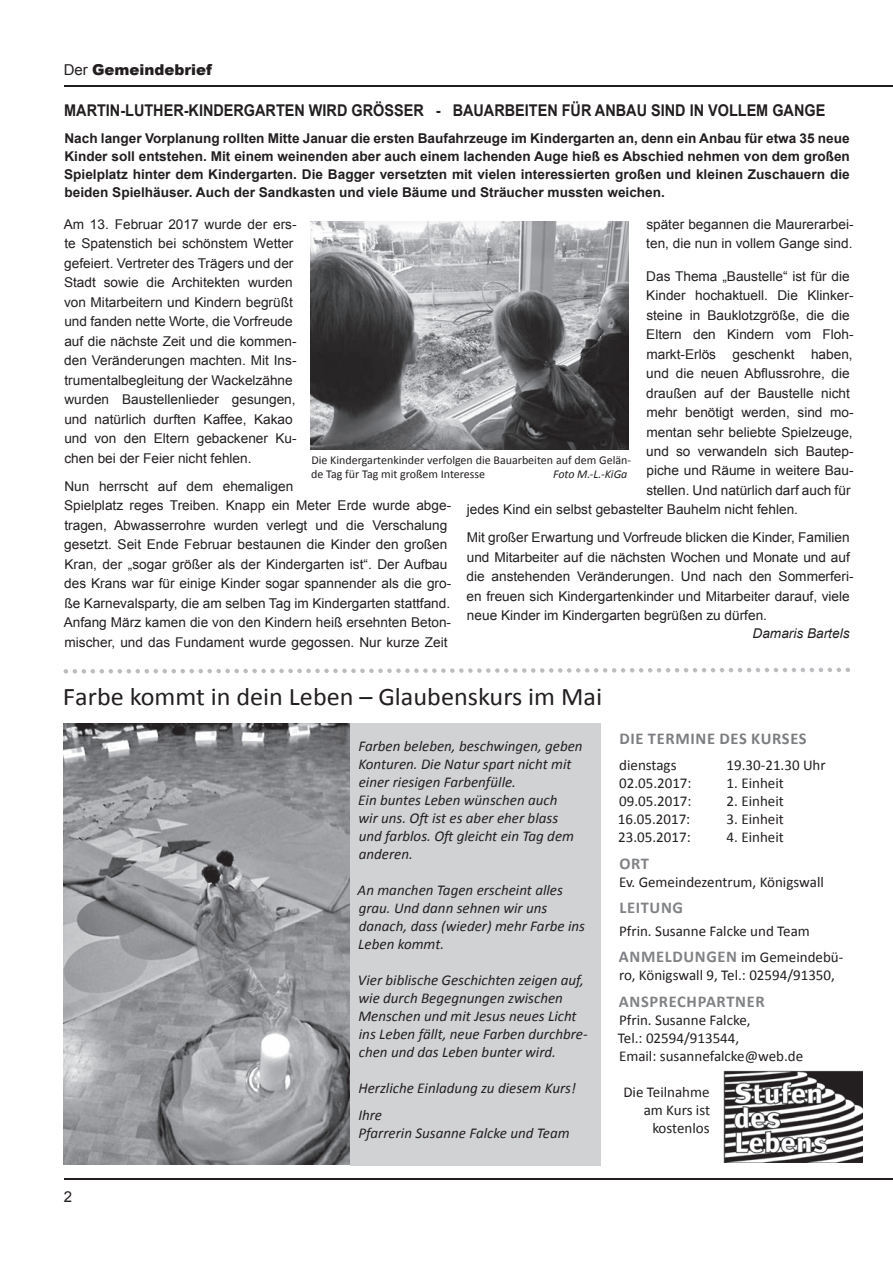
<style>
.page{position:relative;width:893px;height:1263px;background:#fff}
.page>*{position:absolute;margin:0;border:0;box-sizing:border-box;transform-origin:0 0}
.t1{font:25.35px "Calibri";color:#231f20;scale:1.06 1}
.t2{font:700 16.5px "Calibri";letter-spacing:.04em;color:#808285}
.t3{font:700 16.5px "Calibri";letter-spacing:.04em;color:#7c7e81}
.t4{font:700 16.2px "Arial";color:#231f20;scale:.89 1}
.t5{font:italic 15px/18px "Calibri";color:#231f20}
.t6{font:15px/18px "Calibri";color:#231f20}
.t7{font:900 15px "Arial";color:#231f20}
.t8{font:15px "Arial";color:#231f20}
.t9{font:13.5px/19.5px "Arial";color:#231f20}
.t10{font:700 13.5px/18px "Arial";color:#231f20;text-align:justify}
.t11{font:italic 13.5px "Arial";color:#231f20}
.t12{font:12px/14.4px "Calibri";color:#231f20}
.t13{font:italic 12px "Calibri";color:#231f20}
.s1{font-weight:400}
.s2{font-weight:700;font-size:16.5px;color:#808285}
</style>
<div class="page">
<img style="left:64px;top:723px;width:286px;height:442px">
<hr style="left:64px;top:85px;width:829px;height:2px;background:#231f20">
<hr style="left:64px;top:1178px;width:829px;height:1px;background:#231f20">
<div style="left:350px;top:723px;width:251px;height:442px;background:#d1d2d4"></div>
<img style="left:310px;top:221px;width:319px;height:228px">
<img style="left:723px;top:1070px;width:139px;height:92px">
<svg style="left:64px;top:668px;width:786px;height:6px"></svg>
<p class="t7" style="left:64px;top:58px;width:150px"><span class="s1">Der</span> Gemeindebrief</p>
<p class="t4" style="left:64px;top:100px;width:857px">MARTIN-LUTHER-KINDERGARTEN WIRD GRÖSSER - BAUARBEITEN FÜR ANBAU SIND IN VOLLEM GANGE</p>
<p class="t10" style="left:64px;top:129px;width:787px">Nach langer Vorplanung rollten Mitte Januar die ersten Baufahrzeuge im Kindergarten an, denn ein Anbau für etwa 35 neue Kinder soll entstehen. Mit einem weinenden aber auch einem lachenden Auge hieß es Abschied nehmen von dem großen Spielplatz hinter dem Kindergarten. Die Bagger versetzten mit vielen interessierten großen und kleinen Zuschauern die beiden Spielhäuser. Auch der Sandkasten und viele Bäume und Sträucher mussten weichen.</p>
<p class="t9" style="left:64px;top:215px;width:234px">Am 13. Februar 2017 wurde der ers&shy;te Spatenstich bei schönstem Wetter gefeiert. Vertreter des Trägers und der Stadt sowie die Architekten wurden von Mitarbeitern und Kindern begrüßt und fanden nette Worte, die Vorfreude auf die nächste Zeit und die kommen&shy;den Veränderungen machten. Mit Ins&shy;trumentalbegleitung der Wackelzähne wurden Baustellenlieder gesungen, und natürlich durften Kaffee, Kakao und von den Eltern gebackener Ku&shy;chen bei der Feier nicht fehlen.</p>
<p class="t9" style="left:64px;top:476px;width:389px">Nun herrscht auf dem ehemaligen<br>Spielplatz reges Treiben. Knapp ein Meter Erde wurde abge&shy;tragen, Abwasserrohre wurden verlegt und die Verschalung gesetzt. Seit Ende Februar bestaunen die Kinder den großen Kran, der „sogar größer als der Kindergarten ist“. Der Aufbau des Krans war für einige Kinder sogar spannender als die gro&shy;ße Karnevalsparty, die am selben Tag im Kindergarten stattfand.<br>Anfang März kamen die von den Kindern heiß ersehnten Beton&shy;mischer, und das Fundament wurde gegossen. Nur kurze Zeit</p>
<p class="t9" style="left:646px;top:214px;width:209px">später begannen die Maurerarbei&shy;ten, die nun in vollem Gange sind.</p>
<p class="t9" style="left:646px;top:266px;width:205px">Das Thema „Baustelle“ ist für die</p>
<p class="t9" style="left:646px;top:286px;width:209px">Kinder hochaktuell. Die Klinker-</p>
<p class="t9" style="left:646px;top:305px;width:205px">steine in Bauklotzgröße, die die</p>
<p class="t9" style="left:646px;top:325px;width:209px">Eltern den Kindern vom Floh-</p>
<p class="t9" style="left:646px;top:344px;width:208px">markt-Erlös geschenkt haben,</p>
<p class="t9" style="left:646px;top:364px;width:205px">und die neuen Abflussrohre, die</p>
<p class="t9" style="left:646px;top:383px;width:205px">draußen auf der Baustelle nicht</p>
<p class="t9" style="left:646px;top:403px;width:209px">mehr benötigt werden, sind mo-</p>
<p class="t9" style="left:646px;top:422px;width:208px">mentan sehr beliebte Spielzeuge,</p>
<p class="t9" style="left:646px;top:442px;width:209px">und so verwandeln sich Bautep-</p>
<p class="t9" style="left:646px;top:461px;width:209px">piche und Räume in weitere Bau-</p>
<p class="t9" style="left:646px;top:481px;width:206px">stellen. Und natürlich darf auch für</p>
<p class="t9" style="left:467px;top:500px;width:333px">jedes Kind ein selbst gebastelter Bauhelm nicht fehlen.</p>
<p class="t9" style="left:467px;top:528px;width:389px">Mit großer Erwartung und Vorfreude blicken die Kinder, Familien und Mitarbeiter auf die nächsten Wochen und Monate und auf die anstehenden Veränderungen. Und nach den Sommerferi&shy;en freuen sich Kindergartenkinder und Mitarbeiter darauf, viele neue Kinder im Kindergarten begrüßen zu dürfen.</p>
<p class="t11" style="left:752px;top:625px;width:98px">Damaris Bartels</p>
<p class="t12" style="left:311px;top:452px;width:321px">Die Kindergartenkinder verfolgen die Bauarbeiten auf dem Gelän&shy;de Tag für Tag mit großem Interesse</p>
<p class="t13" style="left:553px;top:467px;width:76px">Foto M.-L.-KiGa</p>
<h1 class="t1" style="left:63px;top:681px;width:510px">Farbe kommt in dein Leben – Glaubenskurs im Mai</h1>
<p class="t5" style="left:358px;top:736px;width:226px">Farben beleben, beschwingen, geben<br>Konturen. Die Natur spart nicht mit einer riesigen Farbenfülle.<br>Ein buntes Leben wünschen auch<br>wir uns. Oft ist es aber eher blass und farblos. Oft gleicht ein Tag dem anderen.</p>
<p class="t5" style="left:358px;top:880px;width:229px">An manchen Tagen erscheint alles grau. Und dann sehnen wir uns danach, dass (wieder) mehr Farbe ins<br>Leben kommt.</p>
<p class="t5" style="left:358px;top:970px;width:231px">Vier biblische Geschichten zeigen auf, wie durch Begegnungen zwischen Menschen und mit Jesus neues Licht ins Leben fällt, neue Farben durchbre&shy;chen und das Leben bunter wird.</p>
<p class="t5" style="left:358px;top:1074px;width:219px;line-height:26.5px">Herzliche Einladung zu diesem Kurs!<br>Ihre</p>
<p class="t5" style="left:358px;top:1123px;width:213px">Pfarrerin Susanne Falcke und Team</p>
<p class="t3" style="left:619px;top:728px;width:189px">DIE TERMINE DES KURSES</p>
<p class="t6" style="left:619px;top:755px;width:59px">dienstags</p>
<p class="t6" style="left:727px;top:755px;width:101px">19.30-21.30 Uhr</p>
<p class="t6" style="left:619px;top:773px;width:74px">02.05.2017:</p>
<p class="t6" style="left:727px;top:773px;width:59px">1. Einheit</p>
<p class="t6" style="left:619px;top:791px;width:74px">09.05.2017:</p>
<p class="t6" style="left:727px;top:791px;width:59px">2. Einheit</p>
<p class="t6" style="left:618px;top:809px;width:74px">16.05.2017:</p>
<p class="t6" style="left:727px;top:809px;width:59px">3. Einheit</p>
<p class="t6" style="left:618px;top:827px;width:74px">23.05.2017:</p>
<p class="t6" style="left:727px;top:827px;width:59px">4. Einheit</p>
<p class="t2" style="left:619px;top:853px;width:31px">ORT</p>
<p class="t6" style="left:619px;top:872px;width:206px">Ev. Gemeindezentrum, Königswall</p>
<p class="t2" style="left:619px;top:897px;width:65px">LEITUNG</p>
<p class="t6" style="left:619px;top:916px;width:226px;line-height:26.5px">Pfrin. Susanne Falcke und Team<br><span class="s2">ANMELDUNGEN</span> im Gemeindebü-</p>
<p class="t6" style="left:619px;top:965px;width:217px">ro, Königswall 9, Tel.: 02594/91350,</p>
<p class="t2" style="left:619px;top:991px;width:147px">ANSPRECHPARTNER</p>
<p class="t6" style="left:618px;top:1010px;width:187px">Pfrin. Susanne Falcke,<br>Tel.: 02594/913544,<br>Email: susannefalcke@web.de</p>
<p class="t6" style="left:623px;top:1082px;width:88px;text-align:right">Die Teilnahme am Kurs ist kostenlos</p>
<p class="t8" style="left:64px;top:1186px;width:10px">2</p>
</div>
